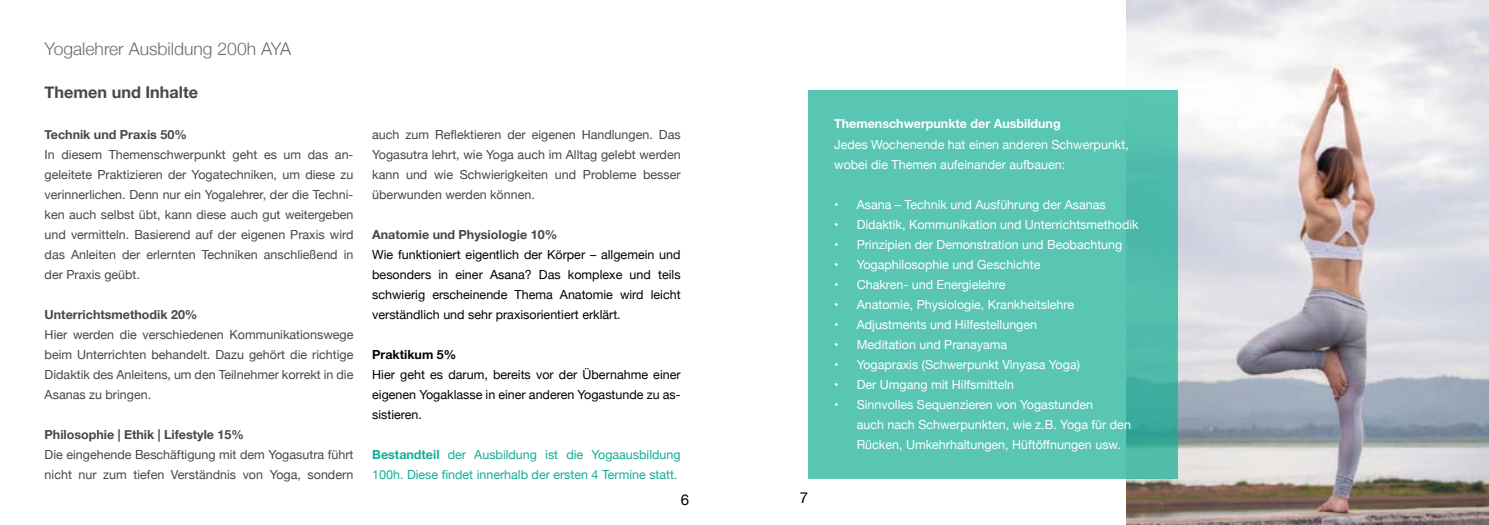
<style>
.page{position:relative;width:1489px;height:525px;background:#fff}
.page>*{position:absolute;margin:0;border:0;box-sizing:border-box;transform-origin:0 0}
.t1{font:300 17.5px "Helvetica Neue";color:#6b6d6f}
.t2{font:700 16.25px "Helvetica Neue";color:#474749}
.t3{font:15px "Helvetica Neue";color:#000}
.t4{font:12.5px/20px "Helvetica Neue";color:#474749;text-align:justify}
.t5{font:12.5px/20px "Helvetica Neue";color:#fff}
.t6{font:12.5px/20px "Helvetica Neue";color:#000;text-align:justify}
.t7{font:700 12.5px "Helvetica Neue";color:#474749}
.t8{font:12.5px/20px "Helvetica Neue";color:#12ae93}
.t9{font:700 12.5px "Helvetica Neue";color:#fff}
.t10{font:700 12.5px "Helvetica Neue";color:#000}
.s1{font-weight:700}
</style>
<div class="page">
<img style="left:1126px;top:0;width:362px;height:524px">
<div style="left:808px;top:91px;width:370px;height:387px;background:#59c6b3"></div>
<h1 class="t1" style="left:45px;top:35px;width:248px">Yogalehrer Ausbildung 200h AYA</h1>
<h2 class="t2" style="left:45px;top:80px;width:155px">Themen und Inhalte</h2>
<p class="t7" style="left:45px;top:124px;width:144px">Technik und Praxis 50%</p>
<p class="t4" style="left:45px;top:145px;width:310px">In diesem Themenschwerpunkt geht es um das an&shy;geleitete Praktizieren der Yogatechniken, um diese zu verinnerlichen. Denn nur ein Yogalehrer, der die Techni&shy;ken auch selbst übt, kann diese auch gut weitergeben und vermitteln. Basierend auf der eigenen Praxis wird das Anleiten der erlernten Techniken anschließend in der Praxis geübt.</p>
<p class="t7" style="left:45px;top:304px;width:154px">Unterrichtsmethodik 20%</p>
<p class="t4" style="left:45px;top:325px;width:310px">Hier werden die verschiedenen Kommunikationswege beim Unterrichten behandelt. Dazu gehört die richtige Didaktik des Anleitens, um den Teilnehmer korrekt in die Asanas zu bringen.</p>
<p class="t7" style="left:45px;top:424px;width:201px">Philosophie | Ethik | Lifestyle 15%</p>
<p class="t4" style="left:45px;top:445px;width:310px">Die eingehende Beschäftigung mit dem Yogasutra führt nicht nur zum tiefen Verständnis von Yoga, sondern</p>
<p class="t4" style="left:372px;top:125px;width:310px">auch zum Reflektieren der eigenen Handlungen. Das Yogasutra lehrt, wie Yoga auch im Alltag gelebt werden kann und wie Schwierigkeiten und Probleme besser überwunden werden können.</p>
<p class="t7" style="left:372px;top:224px;width:186px">Anatomie und Physiologie 10%</p>
<p class="t6" style="left:372px;top:245px;width:310px">Wie funktioniert eigentlich der Körper – allgemein und besonders in einer Asana? Das komplexe und teils schwierig erscheinende Thema Anatomie wird leicht verständlich und sehr praxisorientiert erklärt.</p>
<p class="t10" style="left:372px;top:344px;width:86px">Praktikum 5%</p>
<p class="t6" style="left:372px;top:365px;width:310px">Hier geht es darum, bereits vor der Übernahme einer eigenen Yogaklasse in einer anderen Yogastunde zu as&shy;sistieren.</p>
<p class="t8" style="left:372px;top:445px;width:310px"><span class="s1">Bestandteil</span> der Ausbildung ist die Yogaausbildung<br>100h. Diese findet innerhalb der ersten 4 Termine statt.</p>
<p class="t3" style="left:680px;top:489px;width:10px">6</p>
<p class="t3" style="left:800px;top:486px;width:10px">7</p>
<p class="t9" style="left:834px;top:114px;width:228px">Themenschwerpunkte der Ausbildung</p>
<p class="t5" style="left:834px;top:135px;width:296px">Jedes Wochenende hat einen anderen Schwerpunkt, wobei die Themen aufeinander aufbauen:</p>
<p class="t5" style="left:834px;top:195px;width:273px">• Asana – Technik und Ausführung der Asanas</p>
<p class="t5" style="left:834px;top:215px;width:306px">• Didaktik, Kommunikation und Unterrichtsmethodik</p>
<p class="t5" style="left:834px;top:235px;width:290px">• Prinzipien der Demonstration und Beobachtung</p>
<p class="t5" style="left:834px;top:255px;width:208px">• Yogaphilosophie und Geschichte</p>
<p class="t5" style="left:834px;top:275px;width:173px">• Chakren- und Energielehre</p>
<p class="t5" style="left:834px;top:295px;width:241px">• Anatomie, Physiologie, Krankheitslehre</p>
<p class="t5" style="left:834px;top:315px;width:204px">• Adjustments und Hilfestellungen</p>
<p class="t5" style="left:834px;top:335px;width:175px">• Meditation und Pranayama</p>
<p class="t5" style="left:834px;top:355px;width:247px">• Yogapraxis (Schwerpunkt Vinyasa Yoga)</p>
<p class="t5" style="left:834px;top:375px;width:181px">• Der Umgang mit Hilfsmitteln</p>
<p class="t5" style="left:856px;top:395px;width:276px;text-indent:-22px">• Sinnvolles Sequenzieren von Yogastunden<br>auch nach Schwerpunkten, wie z.B. Yoga für den<br>Rücken, Umkehrhaltungen, Hüftöffnungen usw.</p>
</div>
